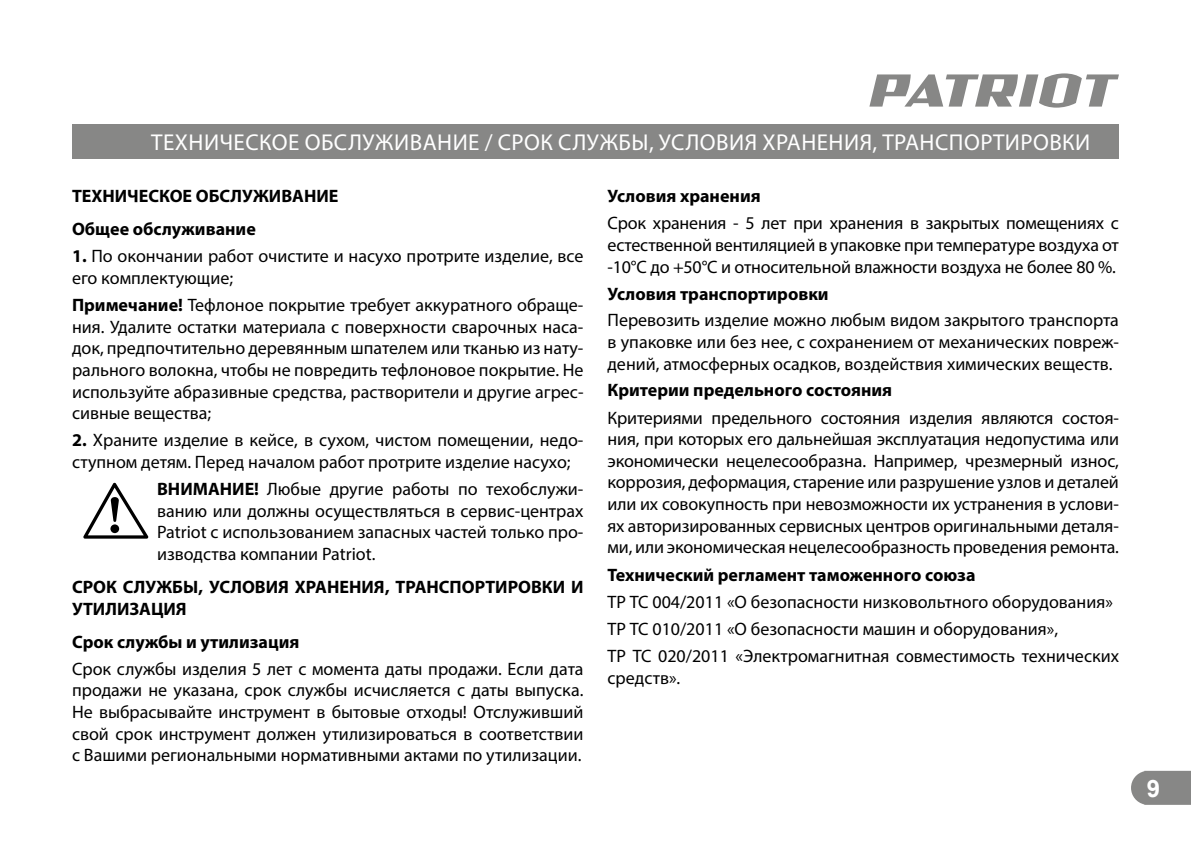
<style>
.page{position:relative;width:1191px;height:842px;background:#fff}
.page>*{position:absolute;margin:0;border:0;box-sizing:border-box;transform-origin:0 0}
.t1{font:700 24px "Arial";color:#fff}
.t2{font:23px "Myriad Pro";letter-spacing:.02em;color:#fff}
.t3{font:18px/21.6px "Myriad Pro";color:#000;text-align:justify}
.t4{font:700 18px/33px "Myriad Pro";color:#000}
.s1{font-weight:700}
</style>
<div class="page">
<svg style="left:1131px;top:771px;width:60px;height:34px;background:#8e8e8d"></svg>
<svg style="left:869px;top:73px;width:250px;height:35px"></svg>
<div style="left:72px;top:124px;width:1047px;height:34px;background:#878786"></div>
<svg style="left:83px;top:482px;width:66px;height:57px"></svg>
<p class="t2" style="left:151px;top:131px;width:940px">ТЕХНИЧЕСКОЕ ОБСЛУЖИВАНИЕ / СРОК СЛУЖБЫ, УСЛОВИЯ ХРАНЕНИЯ, ТРАНСПОРТИРОВКИ</p>
<p class="t4" style="left:72px;top:180px;width:268px">ТЕХНИЧЕСКОЕ ОБСЛУЖИВАНИЕ<br>Общее обслуживание</p>
<p class="t3" style="left:72px;top:246px;width:513px"><span class="s1">1.</span> По окончании работ очистите и насухо протрите изделие, все его комплектующие;</p>
<p class="t3" style="left:72px;top:295px;width:513px"><span class="s1">Примечание!</span> Тефлоное покрытие требует аккуратного обраще&shy;ния. Удалите остатки материала с поверхности сварочных наса&shy;док, предпочтительно деревянным шпателем или тканью из нату&shy;рального волокна, чтобы не повредить тефлоновое покрытие. Не используйте абразивные средства, растворители и другие агрес&shy;сивные вещества;</p>
<p class="t3" style="left:72px;top:430px;width:513px"><span class="s1">2.</span> Храните изделие в кейсе, в сухом, чистом помещении, недо&shy;ступном детям. Перед началом работ протрите изделие насухо;</p>
<p class="t3" style="left:157px;top:479px;width:428px"><span class="s1">ВНИМАНИЕ!</span> Любые другие работы по техобслужи&shy;ванию или должны осуществляться в сервис-центрах Patriot с использованием запасных частей только про&shy;изводства компании Patriot.</p>
<p class="t4" style="left:72px;top:577px;width:513px;line-height:21.6px">СРОК СЛУЖБЫ, УСЛОВИЯ ХРАНЕНИЯ, ТРАНСПОРТИРОВКИ И<br>УТИЛИЗАЦИЯ</p>
<p class="t4" style="left:72px;top:626px;width:229px">Срок службы и утилизация</p>
<p class="t3" style="left:72px;top:659px;width:513px">Срок службы изделия 5 лет с момента даты продажи. Если дата продажи не указана, срок службы исчисляется с даты выпуска.<br>Не выбрасывайте инструмент в бытовые отходы! Отслуживший свой срок инструмент должен утилизироваться в соответствии с Вашими региональными нормативными актами по утилизации.</p>
<p class="t4" style="left:607px;top:180px;width:155px">Условия хранения</p>
<p class="t3" style="left:607px;top:213px;width:513px">Срок хранения - 5 лет при хранения в закрытых помещениях с естественной вентиляцией в упаковке при температуре воздуха от -10°С до +50°С и относительной влажности воздуха не более 80 %.</p>
<p class="t4" style="left:607px;top:278px;width:223px">Условия транспортировки</p>
<p class="t3" style="left:607px;top:310px;width:513px">Перевозить изделие можно любым видом закрытого транспорта в упаковке или без нее, с сохранением от механических повреж&shy;дений, атмосферных осадков, воздействия химических веществ.</p>
<p class="t4" style="left:607px;top:374px;width:286px">Критерии предельного состояния</p>
<p class="t3" style="left:607px;top:407px;width:513px">Критериями предельного состояния изделия являются состоя&shy;ния, при которых его дальнейшая эксплуатация недопустима или экономически нецелесообразна. Например, чрезмерный износ, коррозия, деформация, старение или разрушение узлов и деталей или их совокупность при невозможности их устранения в услови&shy;ях авторизированных сервисных центров оригинальными деталя&shy;ми, или экономическая нецелесообразность проведения ремонта.</p>
<p class="t4" style="left:607px;top:559px;width:370px">Технический регламент таможенного союза</p>
<p class="t3" style="left:607px;top:589px;width:513px;line-height:27.2px;text-align:left">ТР ТС 004/2011 «О безопасности низковольтного оборудования»<br>ТР ТС 010/2011 «О безопасности машин и оборудования»,<br>ТР ТС 020/2011 «Электромагнитная совместимость технических</p>
<p class="t3" style="left:607px;top:668px;width:74px">средств».</p>
<h1 class="t1" style="left:1146px;top:774px;width:15px">9</h1>
</div>
